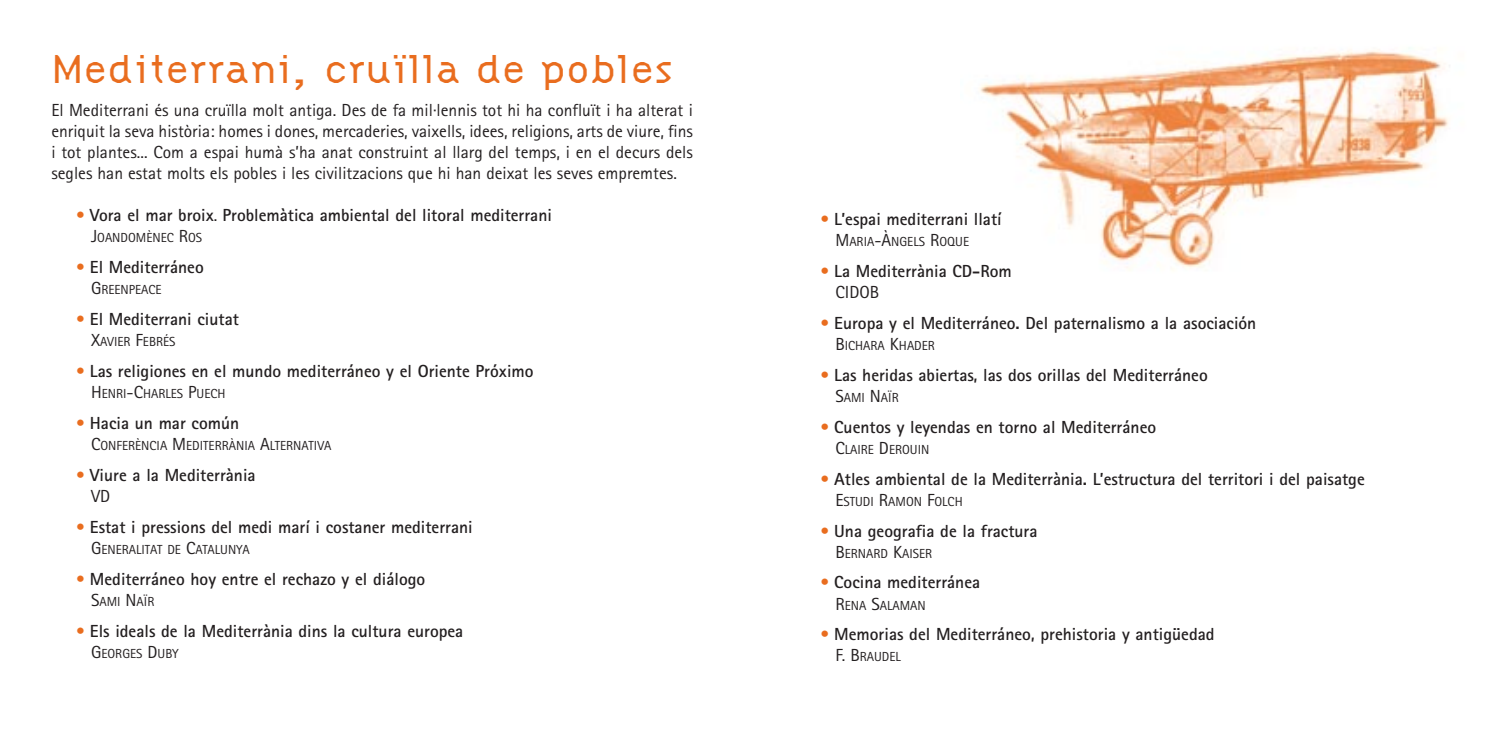
<style>
.page{position:relative;width:1488px;height:744px;background:#fff}
.page>*{position:absolute;margin:0;border:0;box-sizing:border-box;transform-origin:0 0}
.t1{font:300 42px "Citizen";color:#e96d1f}
.t2{font:700 17.5px/21px "Rotis Sans Serif";color:#231f20}
.t3{font:17.5px/21px "Rotis Sans Serif";color:#231f20;text-align:justify}
.t4{font:13.12px "Rotis Sans Serif";color:#231f20}
.s1{font-weight:400;color:#e96d1f}
.s2{font-weight:400}
.s3{font-size:17.5px}
</style>
<div class="page">
<img style="left:979px;top:49px;width:470px;height:221px">
<h1 class="t1" style="left:51px;top:53px;width:623px">Mediterrani, cruïlla de pobles</h1>
<p class="t3" style="left:51px;top:102px;width:643px">El Mediterrani és una cruïlla molt antiga. Des de fa mil·lennis tot hi ha confluït i ha alterat i enriquit la seva història: homes i dones, mercaderies, vaixells, idees, religions, arts de viure, fins i tot plantes... Com a espai humà s’ha anat construint al llarg del temps, i en el decurs dels segles han estat molts els pobles i les civilitzacions que hi han deixat les seves empremtes.</p>
<p class="t2" style="left:76px;top:207px;width:477px"><span class="s1">•</span> Vora el mar broix<span class="s2">.</span> Problemàtica ambiental del litoral mediterrani</p>
<p class="t4" style="left:91px;top:233px;width:113px"><span class="s3">J</span>OANDOMÈNEC <span class="s3">R</span>OS</p>
<p class="t2" style="left:76px;top:258px;width:129px"><span class="s1">•</span> El Mediterráneo</p>
<p class="t4" style="left:91px;top:285px;width:72px"><span class="s3">G</span>REENPEACE</p>
<p class="t2" style="left:76px;top:310px;width:164px"><span class="s1">•</span> El Mediterrani ciutat</p>
<p class="t4" style="left:91px;top:337px;width:86px"><span class="s3">X</span>AVIER <span class="s3">F</span>EBRÉS</p>
<p class="t2" style="left:76px;top:362px;width:459px"><span class="s1">•</span> Las religiones en el mundo mediterráneo y el Oriente Próximo</p>
<p class="t4" style="left:91px;top:389px;width:136px"><span class="s3">H</span>ENRI<span class="s3">-C</span>HARLES <span class="s3">P</span>UECH</p>
<p class="t2" style="left:76px;top:414px;width:165px"><span class="s1">•</span> Hacia un mar común</p>
<p class="t4" style="left:91px;top:441px;width:242px"><span class="s3">C</span>ONFERÈNCIA <span class="s3">M</span>EDITERRÀNIA <span class="s3">A</span>LTERNATIVA</p>
<p class="t2" style="left:91px;top:466px;width:166px;text-indent:-15px"><span class="s1">•</span> Viure a la Mediterrània<br><span class="s2">VD</span></p>
<p class="t2" style="left:76px;top:518px;width:398px"><span class="s1">•</span> Estat i pressions del medi marí i costaner mediterrani</p>
<p class="t4" style="left:91px;top:545px;width:160px"><span class="s3">G</span>ENERALITAT DE <span class="s3">C</span>ATALUNYA</p>
<p class="t2" style="left:76px;top:570px;width:351px"><span class="s1">•</span> Mediterráneo hoy entre el rechazo y el diálogo</p>
<p class="t4" style="left:91px;top:597px;width:65px"><span class="s3">S</span>AMI <span class="s3">N</span>AÏR</p>
<p class="t2" style="left:76px;top:622px;width:389px"><span class="s1">•</span> Els ideals de la Mediterrània dins la cultura europea</p>
<p class="t4" style="left:91px;top:648px;width:89px"><span class="s3">G</span>EORGES <span class="s3">D</span>UBY</p>
<p class="t2" style="left:820px;top:210px;width:183px"><span class="s1">•</span> L’espai mediterrani llatí</p>
<p class="t4" style="left:835px;top:237px;width:135px"><span class="s3">M</span>ARIA<span class="s3">-À</span>NGELS <span class="s3">R</span>OQUE</p>
<p class="t2" style="left:835px;top:262px;width:178px;text-indent:-15px"><span class="s1">•</span> La Mediterrània CD-Rom<br><span class="s2">CIDOB</span></p>
<p class="t2" style="left:820px;top:314px;width:437px"><span class="s1">•</span> Europa y el Mediterráneo. Del paternalismo a la asociación</p>
<p class="t4" style="left:835px;top:341px;width:101px"><span class="s3">B</span>ICHARA <span class="s3">K</span>HADER</p>
<p class="t2" style="left:820px;top:366px;width:389px"><span class="s1">•</span> Las heridas abiertas, las dos orillas del Mediterráneo</p>
<p class="t4" style="left:835px;top:393px;width:65px"><span class="s3">S</span>AMI <span class="s3">N</span>AÏR</p>
<p class="t2" style="left:820px;top:418px;width:337px"><span class="s1">•</span> Cuentos y leyendas en torno al Mediterráneo</p>
<p class="t4" style="left:835px;top:444px;width:95px"><span class="s3">C</span>LAIRE <span class="s3">D</span>EROUIN</p>
<p class="t2" style="left:820px;top:470px;width:546px"><span class="s1">•</span> Atles ambiental de la Mediterrània. L’estructura del territori i del paisatge</p>
<p class="t4" style="left:835px;top:496px;width:129px"><span class="s3">E</span>STUDI <span class="s3">R</span>AMON <span class="s3">F</span>OLCH</p>
<p class="t2" style="left:820px;top:522px;width:218px"><span class="s1">•</span> Una geografia de la fractura</p>
<p class="t4" style="left:835px;top:548px;width:98px"><span class="s3">B</span>ERNARD <span class="s3">K</span>AISER</p>
<p class="t2" style="left:820px;top:574px;width:161px"><span class="s1">•</span> Cocina mediterránea</p>
<p class="t4" style="left:835px;top:600px;width:92px"><span class="s3">R</span>ENA <span class="s3">S</span>ALAMAN</p>
<p class="t2" style="left:820px;top:626px;width:395px"><span class="s1">•</span> Memorias del Mediterráneo, prehistoria y antigüedad</p>
<p class="t4" style="left:835px;top:652px;width:67px"><span class="s3">F. B</span>RAUDEL</p>
</div>
